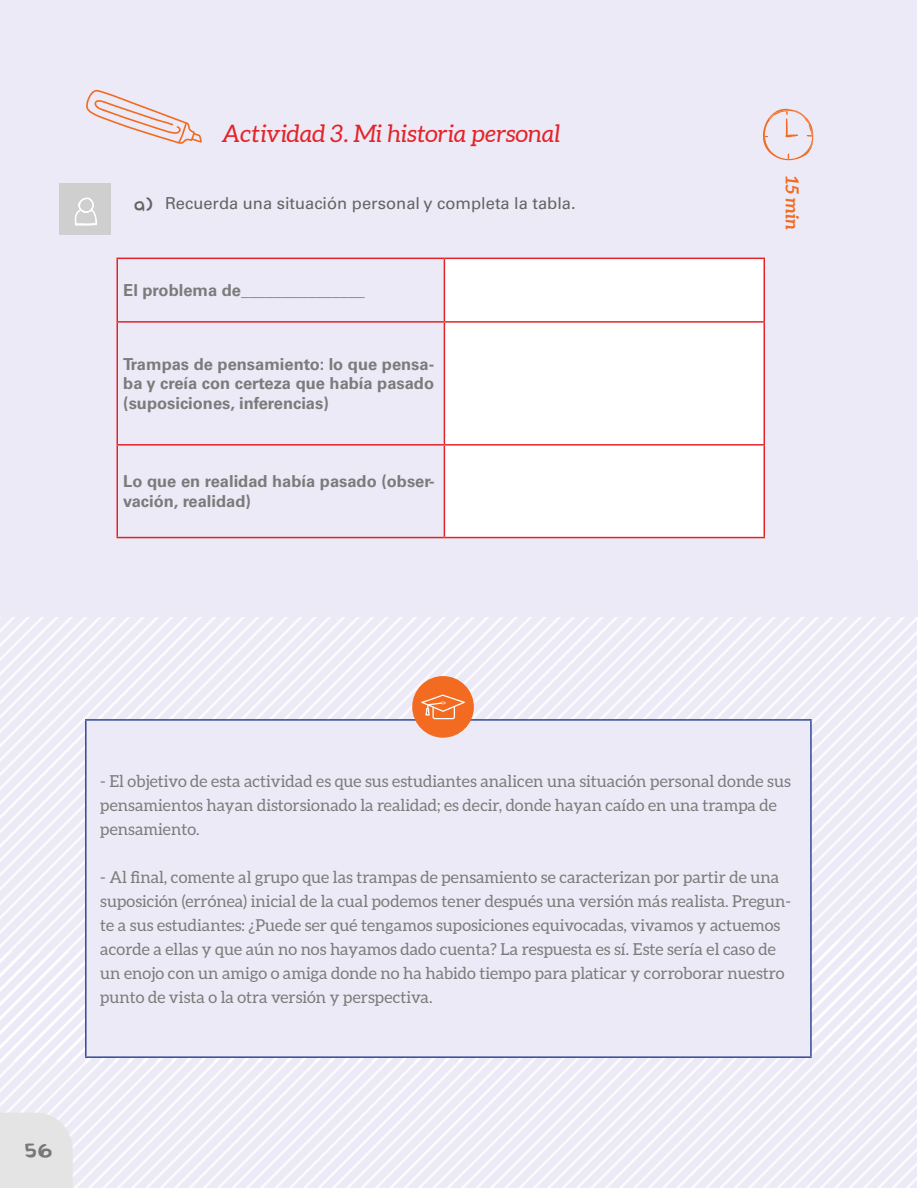
<style>
.page{position:relative;width:918px;height:1188px;background:#fff}
.page>*{position:absolute;margin:0;border:0;box-sizing:border-box;transform-origin:0 0}
.t1{font:30px "Baby Doll";color:#78787a}
.t2{font:italic 24px "Aleo";color:#e42328}
.t3{font:italic 700 18px "Aleo";color:#f26b21}
.t4{font:16.5px/24px "Aleo";color:#7c7b7b}
.t5{font:700 16.5px/19.8px "Univers LT Pro 65";color:#7c7b7b;text-align:justify}
.t6{font:16.5px "Univers LT Pro 55 Roman";color:#646363}
.s1{font-family:"Baby Doll";font-size:19.5px}
</style>
<div class="page">
<div style="left:0;top:0;width:917px;height:1188px;background:#ebeaf6"></div>
<svg style="left:27px;top:619px;width:394px;height:219px"></svg>
<svg style="left:41px;top:633px;width:380px;height:205px"></svg>
<svg style="left:56px;top:647px;width:365px;height:191px"></svg>
<svg style="left:70px;top:662px;width:351px;height:176px"></svg>
<svg style="left:84px;top:676px;width:337px;height:162px"></svg>
<svg style="left:99px;top:690px;width:318px;height:29px"></svg>
<svg style="left:113px;top:705px;width:301px;height:14px"></svg>
<svg style="left:669px;top:623px;width:248px;height:14px"></svg>
<svg style="left:669px;top:637px;width:248px;height:14px"></svg>
<svg style="left:669px;top:651px;width:248px;height:15px"></svg>
<svg style="left:669px;top:666px;width:248px;height:14px"></svg>
<svg style="left:669px;top:680px;width:248px;height:14px"></svg>
<svg style="left:669px;top:694px;width:248px;height:15px"></svg>
<svg style="left:671px;top:709px;width:246px;height:14px"></svg>
<svg style="left:812px;top:780px;width:105px;height:15px"></svg>
<svg style="left:812px;top:795px;width:105px;height:14px"></svg>
<svg style="left:812px;top:809px;width:105px;height:15px"></svg>
<svg style="left:812px;top:824px;width:105px;height:14px"></svg>
<div style="left:86px;top:720px;width:725px;height:337px;background:#ebeaf6"></div>
<hr style="left:85px;top:721px;width:2px;height:335px;background:#334895">
<hr style="left:85px;top:719px;width:727px;height:2px;background:#334895">
<hr style="left:810px;top:721px;width:2px;height:335px;background:#334895">
<div style="left:412px;top:676px;width:62px;height:62px;background:#f26b21;border-radius:50%"></div>
<svg style="left:421px;top:617px;width:248px;height:121px"></svg>
<svg style="left:762px;top:109px;width:51px;height:51px"></svg>
<div style="left:60px;top:184px;width:51px;height:51px;background:#cfcfcf"></div>
<svg style="left:75px;top:197px;width:22px;height:29px"></svg>
<svg style="left:86px;top:89px;width:116px;height:55px"></svg>
<div style="left:445px;top:259px;width:319px;height:278px;background:#fff"></div>
<hr style="left:117px;top:258px;width:327px;height:1px;background:#e42328">
<hr style="left:117px;top:259px;width:1px;height:62px;background:#e42328">
<hr style="left:444px;top:258px;width:321px;height:1px;background:#e42328">
<hr style="left:444px;top:259px;width:1px;height:62px;background:#e42328">
<hr style="left:764px;top:259px;width:1px;height:62px;background:#e42328">
<hr style="left:117px;top:321px;width:327px;height:2px;background:#e42328">
<hr style="left:117px;top:323px;width:1px;height:121px;background:#e42328">
<hr style="left:444px;top:321px;width:321px;height:2px;background:#e42328">
<hr style="left:444px;top:323px;width:1px;height:121px;background:#e42328">
<hr style="left:764px;top:323px;width:1px;height:121px;background:#e42328">
<hr style="left:117px;top:444px;width:327px;height:2px;background:#e42328">
<hr style="left:117px;top:446px;width:1px;height:91px;background:#e42328">
<hr style="left:444px;top:444px;width:321px;height:2px;background:#e42328">
<hr style="left:444px;top:446px;width:1px;height:91px;background:#e42328">
<hr style="left:764px;top:446px;width:1px;height:91px;background:#e42328">
<hr style="left:117px;top:537px;width:327px;height:1px;background:#e42328">
<hr style="left:444px;top:537px;width:321px;height:1px;background:#e42328">
<svg style="left:0;top:838px;width:917px;height:350px"></svg>
<h2 class="t2" style="left:222px;top:119px;width:340px">Actividad 3. Mi historia personal</h2>
<p class="t6" style="left:134px;top:194px;width:443px"><span class="s1">a)</span> Recuerda una situación personal y completa la tabla.</p>
<p class="t5" style="left:123px;top:280px;width:243px">El problema de_______________</p>
<p class="t5" style="left:123px;top:354px;width:312px">Trampas de pensamiento: lo que pensa&shy;ba y creía con certeza que había pasado (suposiciones, inferencias)</p>
<p class="t5" style="left:123px;top:472px;width:313px">Lo que en realidad había pasado (obser&shy;vación, realidad)</p>
<p class="t3" style="left:803px;top:176px;width:55px;rotate:90deg">15 min</p>
<p class="t4" style="left:100px;top:769px;width:692px">- El objetivo de esta actividad es que sus estudiantes analicen una situación personal donde sus pensamientos hayan distorsionado la realidad; es decir, donde hayan caído en una trampa de pensamiento.</p>
<p class="t4" style="left:100px;top:865px;width:692px">- Al final, comente al grupo que las trampas de pensamiento se caracterizan por partir de una suposición (errónea) inicial de la cual podemos tener después una versión más realista. Pregun&shy;te a sus estudiantes: ¿Puede ser qué tengamos suposiciones equivocadas, vivamos y actuemos acorde a ellas y que aún no nos hayamos dado cuenta? La respuesta es sí. Este sería el caso de un enojo con un amigo o amiga donde no ha habido tiempo para platicar y corroborar nuestro punto de vista o la otra versión y perspectiva.</p>
<h1 class="t1" style="left:24px;top:1132px;width:30px">56</h1>
</div>
